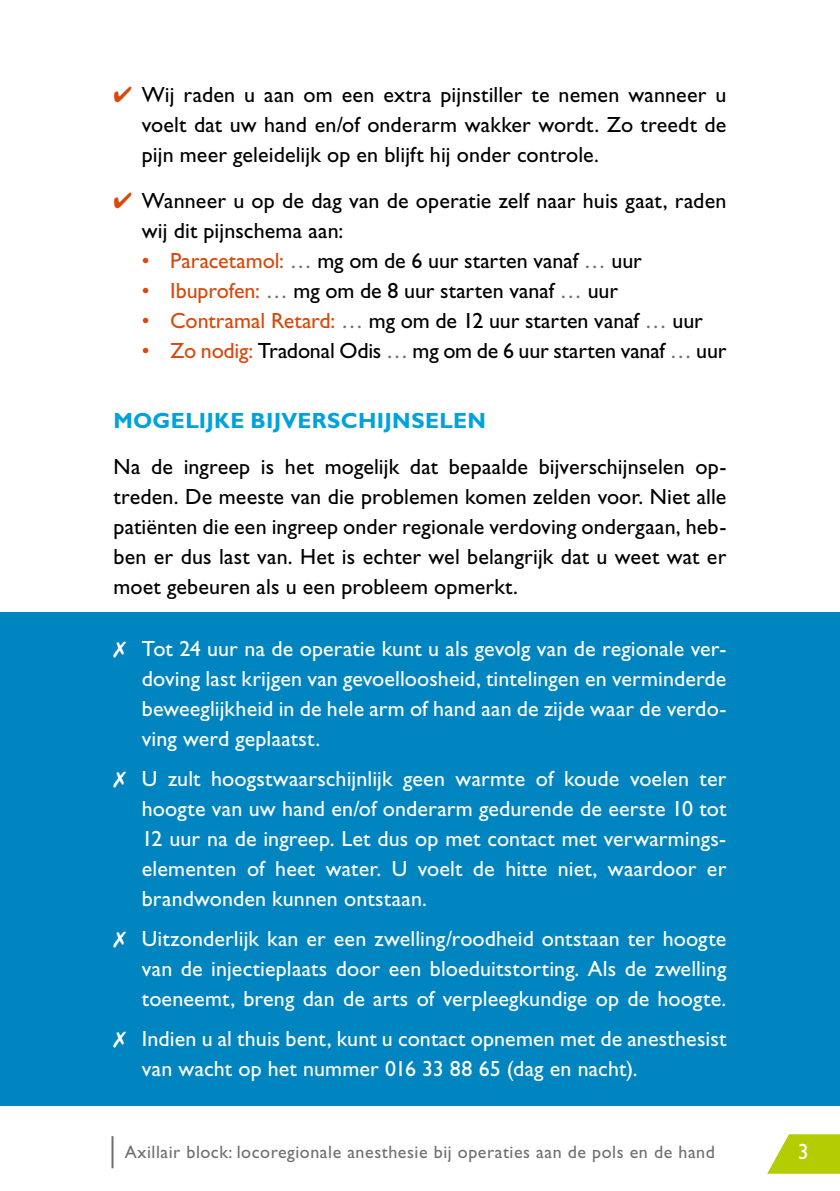
<style>
.page{position:relative;width:840px;height:1191px;background:#fff}
.page>*{position:absolute;margin:0;border:0;box-sizing:border-box;transform-origin:0 0}
.t1{font:22px/30px "Gill Sans Std";letter-spacing:.005em;color:#fff;text-align:justify}
.t2{font:22px/30px "Gill Sans Std";color:#000;text-align:justify}
.t3{font:700 22px "Gill Sans Std";letter-spacing:.015em;color:#00a2dc}
.t4{font:18px "Gill Sans Std";letter-spacing:.03em;color:#706f6f}
.s1{color:#d7490c}
.s2{color:#706f6f}
</style>
<div class="page">
<svg style="left:767px;top:1134px;width:72px;height:39px"></svg>
<hr style="left:111px;top:1136px;width:2px;height:32px;background:#706f6f">
<div style="left:0;top:612px;width:839px;height:493px;background:#0085c0"></div>
<p class="t2" style="left:142px;top:79px;width:585px;text-indent:-28px"><span class="s1">✔</span> Wij raden u aan om een extra pijnstiller te nemen wanneer u voelt dat uw hand en/of onderarm wakker wordt. Zo treedt de pijn meer geleidelijk op en blijft hij onder controle.</p>
<p class="t2" style="left:142px;top:185px;width:585px;text-indent:-28px"><span class="s1">✔</span> Wanneer u op de dag van de operatie zelf naar huis gaat, raden wij dit pijnschema aan:</p>
<p class="t2" style="left:142px;top:245px;width:501px"><span class="s1">• Paracetamol:</span> <span class="s2">…</span> mg om de 6 uur starten vanaf <span class="s2">…</span> uur</p>
<p class="t2" style="left:142px;top:275px;width:477px"><span class="s1">• Ibuprofen:</span> <span class="s2">…</span> mg om de 8 uur starten vanaf <span class="s2">…</span> uur</p>
<p class="t2" style="left:142px;top:305px;width:562px"><span class="s1">• Contramal Retard:</span> <span class="s2">…</span> mg om de 12 uur starten vanaf <span class="s2">…</span> uur</p>
<p class="t2" style="left:142px;top:335px;width:585px"><span class="s1">• Zo nodig:</span> Tradonal Odis <span class="s2">…</span> mg om de 6 uur starten vanaf <span class="s2">…</span> uur</p>
<p class="t3" style="left:113px;top:407px;width:374px">MOGELIJKE BIJVERSCHIJNSELEN</p>
<p class="t2" style="left:113px;top:451px;width:614px">Na de ingreep is het mogelijk dat bepaalde bijverschijnselen op&shy;treden. De meeste van die problemen komen zelden voor. Niet alle patiënten die een ingreep onder regionale verdoving ondergaan, heb&shy;ben er dus last van. Het is echter wel belangrijk dat u weet wat er moet gebeuren als u een probleem opmerkt.</p>
<p class="t1" style="left:142px;top:633px;width:585px;text-indent:-28px">✗ Tot 24 uur na de operatie kunt u als gevolg van de regionale ver&shy;doving last krijgen van gevoelloosheid, tintelingen en verminderde beweeglijkheid in de hele arm of hand aan de zijde waar de verdo&shy;ving werd geplaatst.</p>
<p class="t1" style="left:142px;top:763px;width:585px;text-indent:-28px">✗ U zult hoogstwaarschijnlijk geen warmte of koude voelen ter hoogte van uw hand en/of onderarm gedurende de eerste 10 tot 12 uur na de ingreep. Let dus op met contact met verwarmings&shy;elementen of heet water. U voelt de hitte niet, waardoor er brandwonden kunnen ontstaan.</p>
<p class="t1" style="left:142px;top:923px;width:585px;text-indent:-28px">✗ Uitzonderlijk kan er een zwelling/roodheid ontstaan ter hoogte van de injectieplaats door een bloeduitstorting. Als de zwelling toeneemt, breng dan de arts of verpleegkundige op de hoogte.</p>
<p class="t1" style="left:142px;top:1023px;width:585px;text-indent:-28px">✗ Indien u al thuis bent, kunt u contact opnemen met de anesthesist van wacht op het nummer 016 33 88 65 (dag en nacht).</p>
<p class="t4" style="left:125px;top:1141px;width:591px">Axillair block: locoregionale anesthesie bij operaties aan de pols en de hand</p>
<p class="t1" style="left:797px;top:1136px;width:12px">3</p>
</div>
